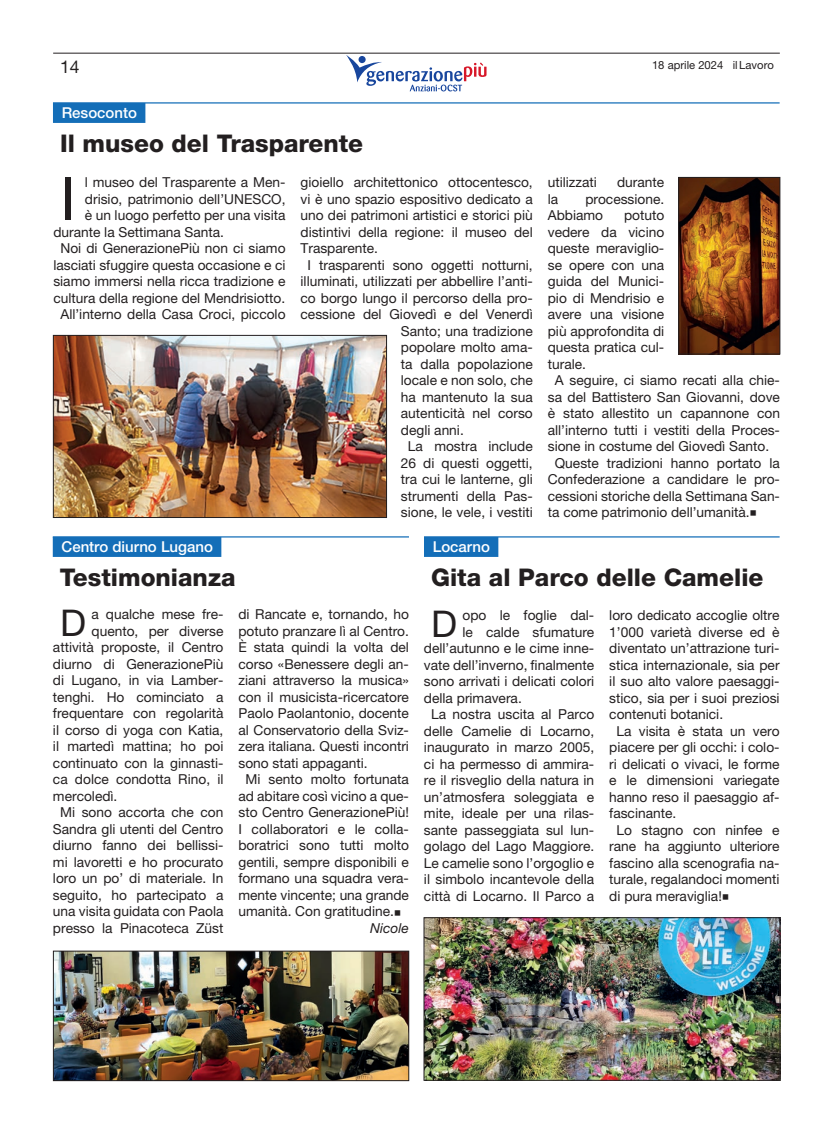
<style>
.page{position:relative;width:833px;height:1134px;background:#fff}
.page>*{position:absolute;margin:0;border:0;box-sizing:border-box;transform-origin:0 0}
.Capolettera_AAPI{font:60px "Helvetica Neue LT Pro";color:#231f20}
.Capolettera_AAPI-2{font:36.88px "Helvetica Neue LT Pro";color:#231f20}
.t1{font:800 24.38px "Helvetica Neue LT Pro";color:#231f20}
.t2{font:17.5px "Helvetica Neue LT Pro";color:#231f20}
.Incipit_-_AAPI{font:500 15px "Helvetica Neue LT Pro";color:#fff}
.Paragrafo_base_AAPI{font:13.75px/16.5px "Helvetica Neue LT Pro";color:#231f20;text-align:justify}
.Capolettera_AAPI-3{font:13.75px "Helvetica Neue LT Pro";color:#231f20}
.Paragrafo_base_AAPI-2{font:italic 13.75px "Helvetica Neue LT Pro";color:#231f20}
.t3{font:11.25px "Helvetica Neue LT Pro";color:#231f20}
</style>
<div class="page">
<svg style="left:346px;top:55px;width:140px;height:36px"></svg>
<hr style="left:53px;top:536px;width:356px;height:1px;background:#146eb8">
<div style="left:53px;top:537px;width:168px;height:20px;background:#146eb8"></div>
<img style="left:55px;top:953px;width:352px;height:126px">
<div style="left:53px;top:951px;width:356px;height:130px;border:1px solid #231f20"></div>
<hr style="left:53px;top:102px;width:726px;height:2px;background:#146eb8">
<div style="left:53px;top:103px;width:92px;height:20px;background:#146eb8"></div>
<img style="left:680px;top:179px;width:98px;height:173px">
<div style="left:678px;top:177px;width:102px;height:177px;border:1px solid #231f20"></div>
<img style="left:55px;top:337px;width:330px;height:179px">
<div style="left:53px;top:335px;width:334px;height:183px;border:1px solid #231f20"></div>
<hr style="left:424px;top:536px;width:355px;height:1px;background:#146eb8">
<div style="left:424px;top:537px;width:74px;height:20px;background:#146eb8"></div>
<img style="left:426px;top:919px;width:352px;height:159px">
<div style="left:424px;top:917px;width:356px;height:163px;border:1px solid #231f20"></div>
<hr style="left:53px;top:53px;width:727px;height:1px;background:#231f20">
<p class="t2" style="left:60px;top:56px;width:21px">14</p>
<p class="t3" style="left:652px;top:58px;width:123px">18 aprile 2024 il Lavoro</p>
<p class="Incipit_-_AAPI" style="left:62px;top:104px;width:77px">Resoconto</p>
<p class="t1" style="left:60px;top:128px;width:304px">Il museo del Trasparente</p>
<p class="Capolettera_AAPI" style="left:60px;top:163px;width:17px">I</p>
<p class="Capolettera_AAPI-3" style="left:85px;top:174px;width:202px">l museo del Trasparente a Men-</p>
<p class="Paragrafo_base_AAPI" style="left:300px;top:174px;width:234px">gioiello architettonico ottocentesco, vi è uno spazio espositivo dedicato a uno dei patrimoni artistici e storici più distintivi della regione: il museo del Trasparente.</p>
<p class="Paragrafo_base_AAPI" style="left:308px;top:256px;width:227px">I trasparenti sono oggetti notturni,</p>
<p class="Paragrafo_base_AAPI" style="left:300px;top:273px;width:234px">illuminati, utilizzati per abbellire l’anti-</p>
<p class="Paragrafo_base_AAPI" style="left:300px;top:289px;width:234px">co borgo lungo il percorso della pro-</p>
<p class="Paragrafo_base_AAPI" style="left:300px;top:306px;width:234px">cessione del Giovedì e del Venerdì</p>
<p class="Paragrafo_base_AAPI" style="left:401px;top:322px;width:133px">Santo; una tradizione</p>
<p class="Paragrafo_base_AAPI" style="left:401px;top:339px;width:133px">popolare molto ama-</p>
<p class="Paragrafo_base_AAPI" style="left:401px;top:355px;width:133px">ta dalla popolazione</p>
<p class="Paragrafo_base_AAPI" style="left:401px;top:372px;width:133px">locale e non solo, che</p>
<p class="Paragrafo_base_AAPI" style="left:401px;top:388px;width:133px">ha mantenuto la sua</p>
<p class="Paragrafo_base_AAPI" style="left:401px;top:405px;width:133px">autenticità nel corso</p>
<p class="Paragrafo_base_AAPI" style="left:401px;top:421px;width:64px">degli anni.</p>
<p class="Paragrafo_base_AAPI" style="left:401px;top:438px;width:133px;text-align:center">La mostra include<br>26 di questi oggetti, tra cui le lanterne, gli strumenti della Pas&shy;sione, le vele, i vestiti</p>
<p class="Capolettera_AAPI-3" style="left:85px;top:191px;width:202px">drisio, patrimonio dell’UNESCO,</p>
<p class="Capolettera_AAPI-3" style="left:85px;top:207px;width:202px">è un luogo perfetto per una visita</p>
<p class="Capolettera_AAPI-3" style="left:53px;top:224px;width:172px">durante la Settimana Santa.</p>
<p class="Paragrafo_base_AAPI" style="left:53px;top:240px;width:234px;text-align:center">Noi di GenerazionePiù non ci siamo lasciati sfuggire questa occasione e ci siamo immersi nella ricca tradizione e cultura della regione del Mendrisiotto.</p>
<p class="Paragrafo_base_AAPI" style="left:60px;top:306px;width:227px">All’interno della Casa Croci, piccolo</p>
<p class="Paragrafo_base_AAPI" style="left:548px;top:174px;width:51px">utilizzati</p>
<p class="Paragrafo_base_AAPI" style="left:617px;top:174px;width:49px">durante</p>
<p class="Paragrafo_base_AAPI" style="left:548px;top:190px;width:12px">la</p>
<p class="Paragrafo_base_AAPI" style="left:548px;top:190px;width:118px;text-indent:38px">processione.<br>Abbiamo</p>
<p class="Paragrafo_base_AAPI" style="left:548px;top:207px;width:118px;text-indent:76px">potuto vedere da vicino queste meraviglio&shy;se opere con una guida del Munici&shy;pio di Mendrisio e avere una visione più approfondita di questa pratica cul&shy;turale.</p>
<p class="Paragrafo_base_AAPI" style="left:548px;top:372px;width:234px;text-indent:7px">A seguire, ci siamo recati alla chie&shy;sa del Battistero San Giovanni, dove è stato allestito un capannone con all’interno tutti i vestiti della Proces&shy;sione in costume del Giovedì Santo.</p>
<p class="Paragrafo_base_AAPI" style="left:548px;top:454px;width:234px;text-indent:7px">Queste tradizioni hanno portato la Confederazione a candidare le pro&shy;cessioni storiche della Settimana San&shy;ta come patrimonio dell’umanità.○</p>
<p class="Incipit_-_AAPI" style="left:62px;top:538px;width:153px">Centro diurno Lugano</p>
<p class="t1" style="left:60px;top:562px;width:177px">Testimonianza</p>
<p class="Capolettera_AAPI-2" style="left:60px;top:601px;width:27px">D</p>
<p class="Capolettera_AAPI-3" style="left:92px;top:606px;width:133px">a qualche mese fre-</p>
<p class="Paragrafo_base_AAPI" style="left:238px;top:606px;width:172px">di Rancate e, tornando, ho potuto pranzare lì al Centro.<br>È stata quindi la volta del corso «Benessere degli an&shy;ziani attraverso la musica» con il musicista-ricercatore Paolo Paolantonio, docente al Conservatorio della Sviz&shy;zera italiana. Questi incontri sono stati appaganti.</p>
<p class="Paragrafo_base_AAPI" style="left:238px;top:771px;width:172px;text-align:center">Mi sento molto fortunata ad abitare così vicino a que&shy;sto Centro GenerazionePiù!<br>I collaboratori e le colla&shy;boratrici sono tutti molto gentili, sempre disponibili e formano una squadra vera&shy;mente vincente; una grande umanità. Con gratitudine.○</p>
<p class="Paragrafo_base_AAPI-2" style="left:370px;top:920px;width:40px">Nicole</p>
<p class="Capolettera_AAPI-3" style="left:92px;top:623px;width:133px">quento, per diverse</p>
<p class="Capolettera_AAPI-3" style="left:53px;top:639px;width:172px">attività proposte, il Centro</p>
<p class="Capolettera_AAPI-3" style="left:53px;top:656px;width:172px">diurno di GenerazionePiù</p>
<p class="Capolettera_AAPI-3" style="left:53px;top:672px;width:172px">di Lugano, in via Lamber-</p>
<p class="Capolettera_AAPI-3" style="left:53px;top:689px;width:172px">tenghi. Ho cominciato a</p>
<p class="Capolettera_AAPI-3" style="left:53px;top:705px;width:172px">frequentare con regolarità</p>
<p class="Capolettera_AAPI-3" style="left:53px;top:722px;width:172px">il corso di yoga con Katia,</p>
<p class="Capolettera_AAPI-3" style="left:53px;top:738px;width:172px">il martedì mattina; ho poi</p>
<p class="Capolettera_AAPI-3" style="left:53px;top:755px;width:172px">continuato con la ginnasti-</p>
<p class="Capolettera_AAPI-3" style="left:53px;top:771px;width:172px">ca dolce condotta Rino, il</p>
<p class="Capolettera_AAPI-3" style="left:53px;top:788px;width:66px">mercoledì.</p>
<p class="Paragrafo_base_AAPI" style="left:53px;top:804px;width:172px;text-align:center">Mi sono accorta che con<br>Sandra gli utenti del Centro diurno fanno dei bellissi&shy;mi lavoretti e ho procurato loro un po’ di materiale. In seguito, ho partecipato a una visita guidata con Paola presso la Pinacoteca Züst</p>
<p class="Incipit_-_AAPI" style="left:433px;top:538px;width:59px">Locarno</p>
<p class="t1" style="left:431px;top:562px;width:334px">Gita al Parco delle Camelie</p>
<p class="Capolettera_AAPI-2" style="left:431px;top:602px;width:27px">D</p>
<p class="Capolettera_AAPI-3" style="left:462px;top:607px;width:133px">opo le foglie dal-</p>
<p class="Capolettera_AAPI-3" style="left:462px;top:624px;width:133px">le calde sfumature</p>
<p class="Capolettera_AAPI-3" style="left:424px;top:640px;width:172px">dell’autunno e le cime inne-</p>
<p class="Capolettera_AAPI-3" style="left:424px;top:657px;width:172px">vate dell’inverno, finalmente</p>
<p class="Capolettera_AAPI-3" style="left:424px;top:673px;width:172px">sono arrivati i delicati colori</p>
<p class="Capolettera_AAPI-3" style="left:424px;top:690px;width:99px">della primavera.</p>
<p class="Paragrafo_base_AAPI" style="left:424px;top:706px;width:172px;text-align:center">La nostra uscita al Parco delle Camelie di Locarno, inaugurato in marzo 2005, ci ha permesso di ammira&shy;re il risveglio della natura in un’atmosfera soleggiata e mite, ideale per una rilas&shy;sante passeggiata sul lun&shy;golago del Lago Maggiore.<br>Le camelie sono l’orgoglio e il simbolo incantevole della città di Locarno. Il Parco a</p>
<p class="Paragrafo_base_AAPI" style="left:609px;top:607px;width:172px">loro dedicato accoglie oltre 1’000 varietà diverse ed è diventato un’attrazione turi&shy;stica internazionale, sia per il suo alto valore paesaggi&shy;stico, sia per i suoi preziosi contenuti botanici.</p>
<p class="Paragrafo_base_AAPI" style="left:609px;top:722px;width:172px;text-indent:7px">La visita è stata un vero piacere per gli occhi: i colo&shy;ri delicati o vivaci, le forme e le dimensioni variegate hanno reso il paesaggio af&shy;fascinante.</p>
<p class="Paragrafo_base_AAPI" style="left:609px;top:821px;width:172px;text-indent:7px">Lo stagno con ninfee e rane ha aggiunto ulteriore fascino alla scenografia na&shy;turale, regalandoci momenti di pura meraviglia!○</p>
</div>
